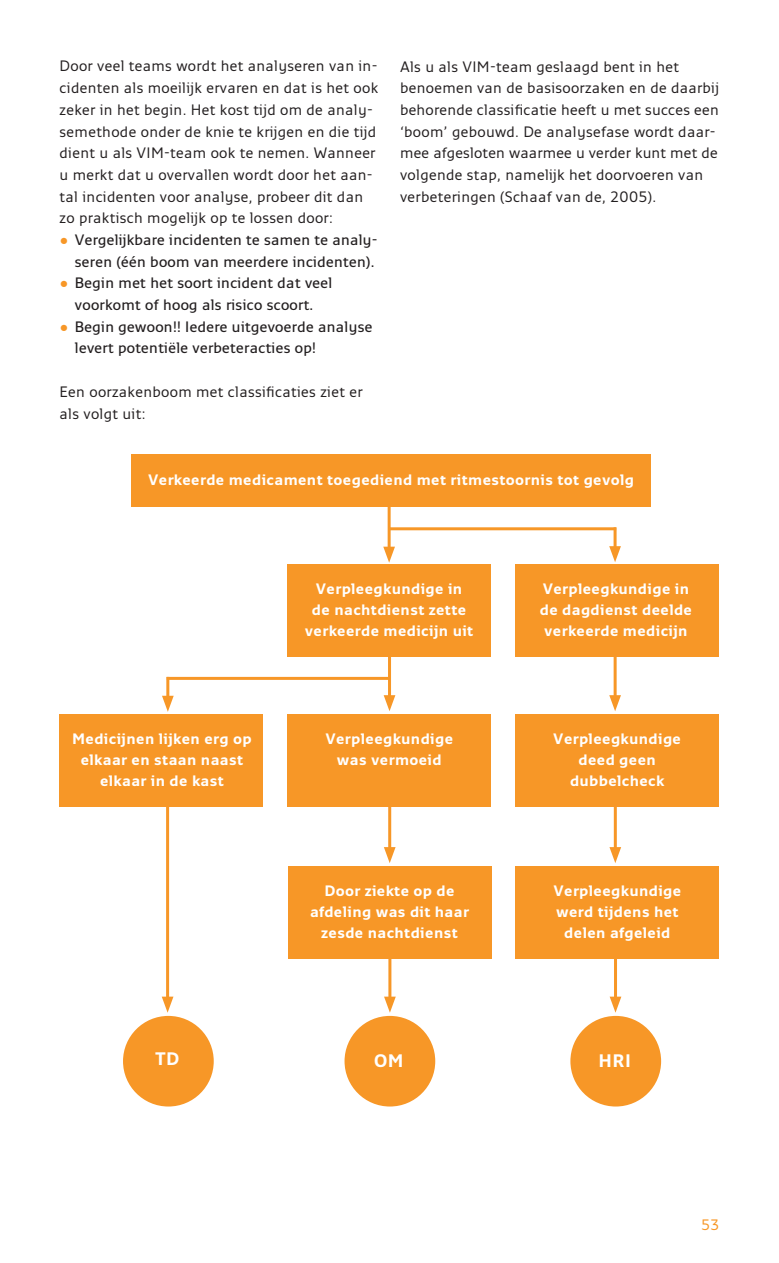
<style>
.page{position:relative;width:779px;height:1263px;background:#fff}
.page>*{position:absolute;margin:0;border:0;box-sizing:border-box;transform-origin:0 0}
.t1{font:700 18px "Monitor";letter-spacing:.02em;color:#fff}
.t2{font:15px/21.8px "Monitor";letter-spacing:.02em;color:#231f20}
.t3{font:700 15px/21px "Monitor";letter-spacing:.02em;color:#fff;text-align:center}
.t4{font:600 15px/21.8px "Monitor";letter-spacing:.02em;color:#231f20;text-align:right}
.t5{font:15px "Monitor";color:#f79727}
.s1{color:#f79727}
</style>
<div class="page">
<hr style="left:166px;top:804px;width:3px;height:198px;background:#f79727">
<svg style="left:162px;top:997px;width:11px;height:16px"></svg>
<hr style="left:166px;top:677px;width:3px;height:24px;background:#f79727">
<svg style="left:162px;top:696px;width:12px;height:16px"></svg>
<div style="left:131px;top:454px;width:519px;height:53px;background:#f79727"></div>
<hr style="left:387px;top:504px;width:3px;height:48px;background:#f79727">
<svg style="left:383px;top:547px;width:12px;height:16px"></svg>
<hr style="left:388px;top:652px;width:3px;height:49px;background:#f79727">
<svg style="left:383px;top:695px;width:12px;height:16px"></svg>
<hr style="left:388px;top:804px;width:3px;height:49px;background:#f79727">
<svg style="left:384px;top:847px;width:11px;height:16px"></svg>
<hr style="left:388px;top:954px;width:3px;height:48px;background:#f79727">
<svg style="left:384px;top:997px;width:11px;height:16px"></svg>
<hr style="left:613px;top:652px;width:3px;height:49px;background:#f79727">
<svg style="left:609px;top:695px;width:11px;height:16px"></svg>
<hr style="left:613px;top:804px;width:3px;height:49px;background:#f79727">
<svg style="left:609px;top:847px;width:11px;height:16px"></svg>
<hr style="left:613px;top:954px;width:3px;height:48px;background:#f79727">
<svg style="left:609px;top:997px;width:12px;height:16px"></svg>
<hr style="left:613px;top:527px;width:3px;height:25px;background:#f79727">
<svg style="left:609px;top:546px;width:11px;height:16px"></svg>
<hr style="left:389px;top:527px;width:226px;height:3px;background:#f79727">
<hr style="left:167px;top:677px;width:222px;height:3px;background:#f79727">
<div style="left:515px;top:564px;width:203px;height:92px;background:#f79727"></div>
<div style="left:59px;top:714px;width:204px;height:93px;background:#f79727"></div>
<div style="left:287px;top:564px;width:204px;height:92px;background:#f79727"></div>
<div style="left:287px;top:714px;width:204px;height:93px;background:#f79727"></div>
<div style="left:287px;top:866px;width:204px;height:93px;background:#f79727"></div>
<div style="left:515px;top:714px;width:203px;height:93px;background:#f79727"></div>
<div style="left:515px;top:866px;width:204px;height:93px;background:#f79727"></div>
<div style="left:571px;top:1017px;width:88px;height:88px;background:#f79727;border-radius:50%"></div>
<div style="left:570px;top:1016px;width:90px;height:90px;border:3px solid #f79727;border-radius:50%"></div>
<div style="left:346px;top:1017px;width:87px;height:88px;background:#f79727;border-radius:50%"></div>
<div style="left:344px;top:1016px;width:91px;height:90px;border:3px solid #f79727;border-radius:50%"></div>
<div style="left:124px;top:1017px;width:88px;height:88px;background:#f79727;border-radius:50%"></div>
<div style="left:123px;top:1016px;width:90px;height:90px;border:3px solid #f79727;border-radius:50%"></div>
<p class="t2" style="left:60px;top:55px;width:320px">Door veel teams wordt het analyseren van in&shy;cidenten als moeilijk ervaren en dat is het ook zeker in het begin. Het kost tijd om de analy&shy;semethode onder de knie te krijgen en die tijd dient u als VIM-team ook te nemen. Wanneer u merkt dat u overvallen wordt door het aan&shy;tal incidenten voor analyse, probeer dit dan zo praktisch mogelijk op te lossen door:</p>
<p class="t4" style="left:60px;top:228px;width:319px"><span class="s1">•</span> Vergelijkbare incidenten te samen te analy&shy;seren (één boom van meerdere incidenten).</p>
<p class="t4" style="left:60px;top:272px;width:274px;text-align:center"><span class="s1">•</span> Begin met het soort incident dat veel voorkomt of hoog als risico scoort.</p>
<p class="t4" style="left:75px;top:315px;width:299px;text-align:left;text-indent:-15px"><span class="s1">•</span> Begin gewoon!! Iedere uitgevoerde analyse levert potentiële verbeteracties op!</p>
<p class="t2" style="left:60px;top:380px;width:304px">Een oorzakenboom met classificaties ziet er als volgt uit:</p>
<p class="t2" style="left:400px;top:55px;width:320px">Als u als VIM-team geslaagd bent in het benoemen van de basisoorzaken en de daarbij behorende classificatie heeft u met succes een ‘boom’ gebouwd. De analysefase wordt daar&shy;mee afgesloten waarmee u verder kunt met de volgende stap, namelijk het doorvoeren van verbeteringen (Schaaf van de, 2005).</p>
<p class="t3" style="left:148px;top:469px;width:487px">Verkeerde medicament toegediend met ritmestoornis tot gevolg</p>
<p class="t3" style="left:72px;top:728px;width:181px">Medicijnen lijken erg op elkaar en staan naast elkaar in de kast</p>
<p class="t3" style="left:305px;top:577px;width:170px">Verpleegkundige in<br>de nachtdienst zette verkeerde medicijn uit</p>
<p class="t3" style="left:325px;top:728px;width:129px">Verpleegkundige was vermoeid</p>
<p class="t3" style="left:310px;top:880px;width:160px">Door ziekte op de afdeling was dit haar zesde nachtdienst</p>
<p class="t3" style="left:539px;top:577px;width:154px;text-align:left">Verpleegkundige in de dagdienst deelde verkeerde medicijn</p>
<p class="t3" style="left:553px;top:728px;width:129px">Verpleegkundige deed geen dubbelcheck</p>
<p class="t3" style="left:553px;top:880px;width:129px">Verpleegkundige werd tijdens het delen afgeleid</p>
<p class="t1" style="left:155px;top:1048px;width:26px">TD</p>
<p class="t1" style="left:374px;top:1050px;width:31px">OM</p>
<p class="t1" style="left:598px;top:1050px;width:34px">HRI</p>
<p class="t5" style="left:700px;top:1216px;width:20px">53</p>
</div>
